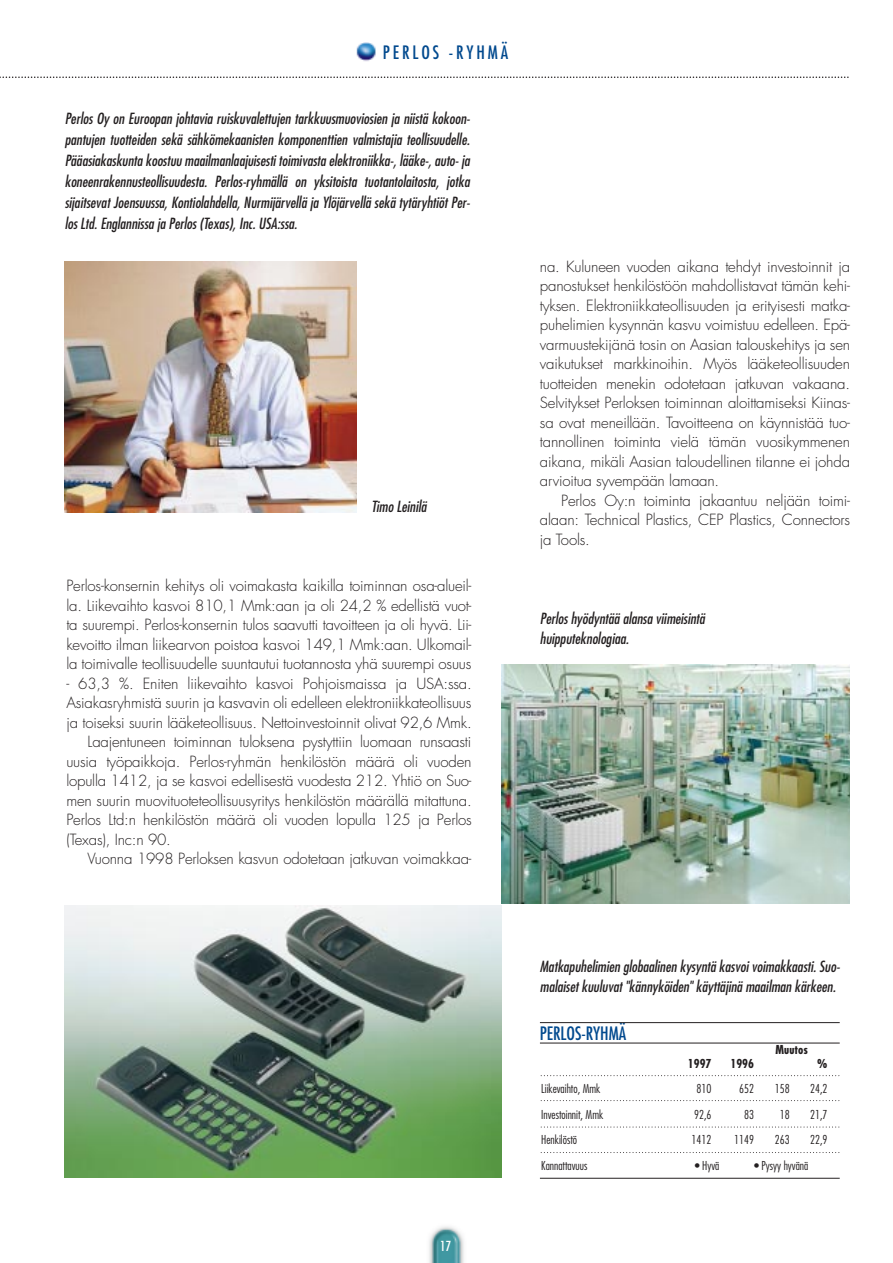
<style>
.page{position:relative;width:893px;height:1263px;background:#fff}
.page>*{position:absolute;margin:0;border:0;box-sizing:border-box;transform-origin:0 0}
.t1{font:condensed 18px "Futura";letter-spacing:.165em;color:#01498e}
.t2{font:condensed 18px "Futura";color:#01498e}
.t3{font:300 15px/19.5px "Futura";letter-spacing:-.01em;color:#231f20;text-align:justify}
.t4{font:italic condensed 15px/21px "Futura";color:#231f20}
.t5{font:condensed 13.5px "Futura";color:#fff}
.t6{font:300 condensed 12px "Futura";color:#231f20}
.t7{font:700 condensed 12px "Futura";color:#231f20}
</style>
<div class="page">
<img style="left:65px;top:905px;width:436px;height:273px">
<img style="left:356px;top:43px;width:20px;height:19px">
<img style="left:65px;top:262px;width:292px;height:250px">
<svg style="left:0;top:76px;width:849px;height:2px"></svg>
<img style="left:429px;top:1226px;width:35px;height:37px">
<img style="left:501px;top:664px;width:348px;height:239px">
<svg style="left:540px;top:1100px;width:297px;height:1px"></svg>
<svg style="left:540px;top:1127px;width:297px;height:1px"></svg>
<svg style="left:540px;top:1152px;width:297px;height:1px"></svg>
<hr style="left:540px;top:1043px;width:299px;height:1px;background:#231f20">
<hr style="left:540px;top:1022px;width:299px;height:1px;background:#231f20">
<svg style="left:540px;top:1075px;width:297px;height:1px"></svg>
<hr style="left:540px;top:1178px;width:299px;height:1px;background:#231f20">
<p class="t1" style="left:383px;top:44px;width:127px">PERLOS -RYHMÄ</p>
<p class="t4" style="left:65px;top:109px;width:409px;text-align:justify">Perlos Oy on Euroopan johtavia ruiskuvalettujen tarkkuusmuoviosien ja niistä kokoon&shy;pantujen tuotteiden sekä sähkömekaanisten komponenttien valmistajia teollisuudelle.<br>Pääasiakaskunta koostuu maailmanlaajuisestitoimivasta elektroniikka-,lääke-,auto-ja koneenrakennusteollisuudesta. Perlos-ryhmällä on yksitoista tuotantolaitosta, jotka sijaitsevat Joensuussa, Kontiolahdella, Nurmijärvellä ja Ylöjärvellä sekä tytäryhtiöt Per&shy;losLtd.Englannissa ja Perlos(Texas),Inc.USA:ssa.</p>
<p class="t4" style="left:371px;top:497px;width:59px">Timo Leinilä</p>
<p class="t3" style="left:66px;top:577px;width:406px">Perlos-konsernin kehitys oli voimakasta kaikilla toiminnan osa-alueil&shy;la. Liikevaihto kasvoi 810,1 Mmk:aan ja oli 24,2 % edellistä vuot&shy;ta suurempi. Perlos-konsernin tulos saavutti tavoitteen ja oli hyvä. Lii&shy;kevoitto ilman liikearvon poistoa kasvoi 149,1 Mmk:aan. Ulkomail&shy;la toimivalle teollisuudelle suuntautui tuotannosta yhä suurempi osuus</p>
<p class="t3" style="left:66px;top:675px;width:407px">- 63,3 %. Eniten liikevaihto kasvoi Pohjoismaissa ja USA:ssa.</p>
<p class="t3" style="left:66px;top:694px;width:406px">Asiakasryhmistä suurin ja kasvavin oli edelleen elektroniikkateollisuus</p>
<p class="t3" style="left:66px;top:714px;width:407px">ja toiseksi suurin lääketeollisuus. Nettoinvestoinnit olivat 92,6 Mmk.</p>
<p class="t3" style="left:88px;top:733px;width:385px">Laajentuneen toiminnan tuloksena pystyttiin luomaan runsaasti</p>
<p class="t3" style="left:66px;top:753px;width:407px">uusia työpaikkoja. Perlos-ryhmän henkilöstön määrä oli vuoden</p>
<p class="t3" style="left:66px;top:772px;width:406px">lopulla 1412, ja se kasvoi edellisestä vuodesta 212. Yhtiö on Suo-</p>
<p class="t3" style="left:66px;top:792px;width:407px">men suurin muovituoteteollisuusyritys henkilöstön määrällä mitattuna.</p>
<p class="t3" style="left:66px;top:811px;width:407px">Perlos Ltd:n henkilöstön määrä oli vuoden lopulla 125 ja Perlos</p>
<p class="t3" style="left:66px;top:831px;width:106px">(Texas), Inc:n 90.</p>
<p class="t3" style="left:88px;top:850px;width:385px">Vuonna 1998 Perloksen kasvun odotetaan jatkuvan voimakkaa-</p>
<p class="t3" style="left:540px;top:258px;width:312px">na. Kuluneen vuoden aikana tehdyt investoinnit ja panostukset henkilöstöön mahdollistavat tämän kehi&shy;tyksen. Elektroniikkateollisuuden ja erityisesti matka&shy;puhelimien kysynnän kasvu voimistuu edelleen. Epä&shy;varmuustekijänä tosin on Aasian talouskehitys ja sen vaikutukset markkinoihin. Myös lääketeollisuuden tuotteiden menekin odotetaan jatkuvan vakaana.<br>Selvitykset Perloksen toiminnan aloittamiseksi Kiinas&shy;sa ovat meneillään. Tavoitteena on käynnistää tuo&shy;tannollinen toiminta vielä tämän vuosikymmenen aikana, mikäli Aasian taloudellinen tilanne ei johda arvioitua syvempään lamaan.</p>
<p class="t3" style="left:540px;top:492px;width:312px;text-indent:21px">Perlos Oy:n toiminta jakaantuu neljään toimi&shy;alaan: Technical Plastics, CEP Plastics, Connectors ja Tools.</p>
<p class="t4" style="left:540px;top:610px;width:169px;line-height:19.5px">Perloshyödyntää alansa viimeisintä huipputeknologiaa.</p>
<p class="t5" style="left:440px;top:1240px;width:13px">17</p>
<p class="t4" style="left:540px;top:958px;width:304px;line-height:19.4px">Matkapuhelimien globaalinen kysyntä kasvoivoimakkaasti.Suo&shy;malaisetkuuluvat"kännyköiden"käyttäjinä maailman kärkeen.</p>
<p class="t2" style="left:540px;top:1025px;width:88px">PERLOS-RYHMÄ</p>
<p class="t7" style="left:775px;top:1045px;width:34px">Muutos</p>
<p class="t7" style="left:688px;top:1058px;width:25px">1997</p>
<p class="t7" style="left:730px;top:1058px;width:25px">1996</p>
<p class="t7" style="left:817px;top:1058px;width:12px">%</p>
<p class="t6" style="left:541px;top:1084px;width:61px">Liikevaihto, Mmk</p>
<p class="t6" style="left:696px;top:1084px;width:16px">810</p>
<p class="t6" style="left:739px;top:1084px;width:16px">652</p>
<p class="t6" style="left:774px;top:1084px;width:16px">158</p>
<p class="t6" style="left:810px;top:1084px;width:19px">24,2</p>
<p class="t6" style="left:541px;top:1109px;width:63px">Investoinnit, Mmk</p>
<p class="t6" style="left:694px;top:1109px;width:19px">92,6</p>
<p class="t6" style="left:744px;top:1109px;width:11px">83</p>
<p class="t6" style="left:779px;top:1109px;width:11px">18</p>
<p class="t6" style="left:810px;top:1109px;width:19px">21,7</p>
<p class="t6" style="left:541px;top:1135px;width:37px">Henkilöstö</p>
<p class="t6" style="left:691px;top:1135px;width:21px">1412</p>
<p class="t6" style="left:734px;top:1135px;width:21px">1149</p>
<p class="t6" style="left:774px;top:1135px;width:16px">263</p>
<p class="t6" style="left:810px;top:1135px;width:19px">22,9</p>
<p class="t6" style="left:541px;top:1160px;width:48px">Kannattavuus</p>
<p class="t6" style="left:694px;top:1160px;width:26px">• Hyvä</p>
<p class="t6" style="left:754px;top:1160px;width:56px">• Pysyy hyvänä</p>
</div>
